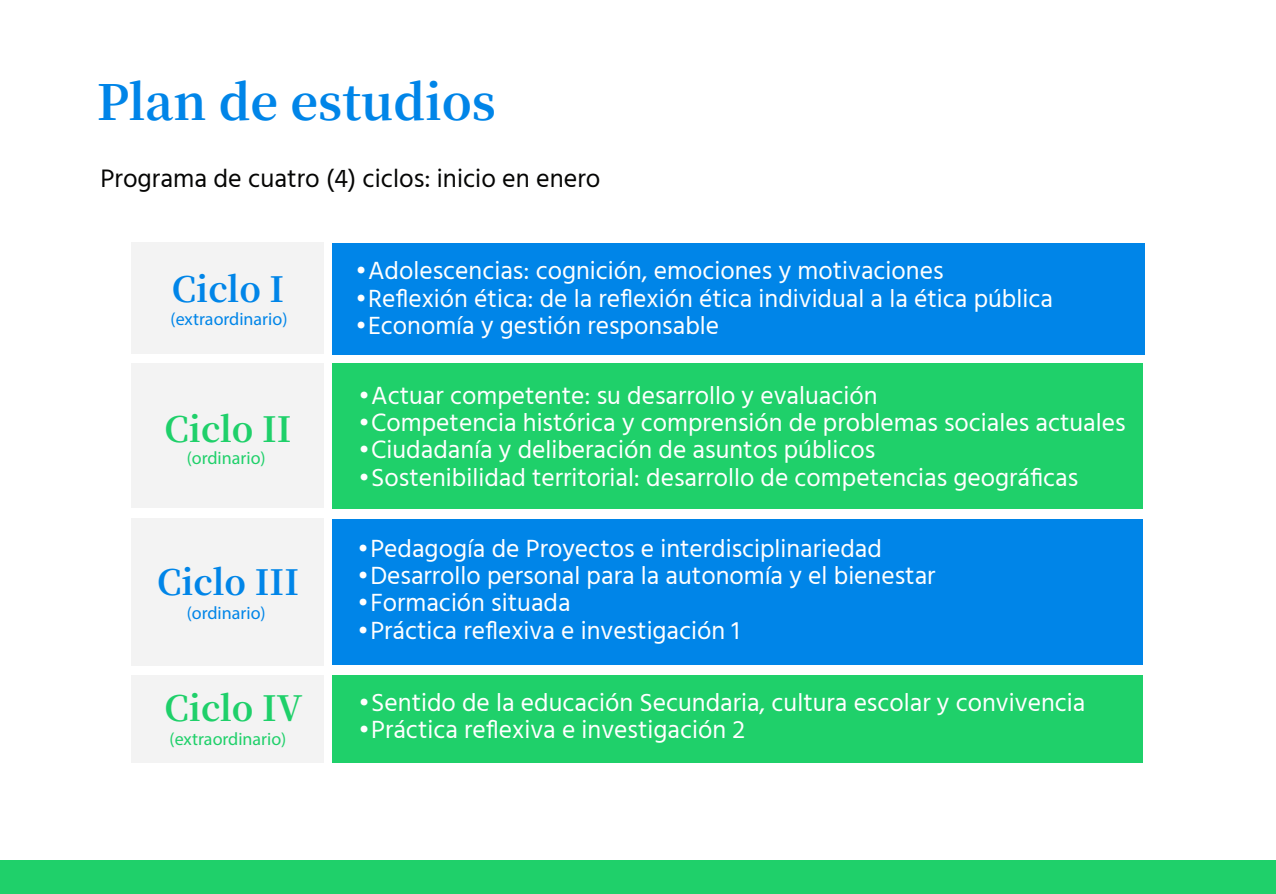
<style>
.page{position:relative;width:1276px;height:894px;background:#fff}
.page>*{position:absolute;margin:0;border:0;box-sizing:border-box;transform-origin:0 0}
.t1{font:700 48.45px "Noto Serif TC";color:#0085e8}
.t2{font:700 34.65px "Noto Serif TC";color:#1fd06a}
.t3{font:700 34.65px "Noto Serif TC";color:#0085e8}
.t4{font:25.95px "Hind";color:#050504}
.t5{font:25.5px "Hind";color:#fff}
.t6{font:18px "Myriad Pro";color:#1fd06a}
.t7{font:18px "Myriad Pro";color:#0085e8}
</style>
<div class="page">
<div style="left:0;top:859px;width:1275px;height:34px;background:#1fd06a"></div>
<div style="left:131px;top:675px;width:193px;height:87px;background:#f3f3f3"></div>
<div style="left:332px;top:243px;width:812px;height:111px;background:#0085e8"></div>
<div style="left:332px;top:363px;width:810px;height:146px;background:#1fd06a"></div>
<div style="left:131px;top:243px;width:193px;height:111px;background:#f3f3f3"></div>
<div style="left:131px;top:363px;width:193px;height:145px;background:#f3f3f3"></div>
<div style="left:131px;top:518px;width:193px;height:147px;background:#f3f3f3"></div>
<div style="left:332px;top:518px;width:810px;height:146px;background:#0085e8"></div>
<div style="left:332px;top:675px;width:810px;height:88px;background:#1fd06a"></div>
<h1 class="t1" style="left:97px;top:75px;width:401px">Plan de estudios</h1>
<p class="t4" style="left:100px;top:161px;width:501px">Programa de cuatro (4) ciclos: inicio en enero</p>
<h2 class="t3" style="left:172px;top:270px;width:114px">Ciclo I</h2>
<p class="t7" style="left:170px;top:308px;width:118px">(extraordinario)</p>
<h2 class="t2" style="left:165px;top:409px;width:128px">Ciclo II</h2>
<p class="t6" style="left:187px;top:446px;width:80px">(ordinario)</p>
<h2 class="t3" style="left:157px;top:562px;width:143px">Ciclo III</h2>
<p class="t7" style="left:187px;top:601px;width:80px">(ordinario)</p>
<h2 class="t2" style="left:165px;top:688px;width:139px">Ciclo IV</h2>
<p class="t6" style="left:169px;top:727px;width:118px">(extraordinario)</p>
<p class="t5" style="left:355px;top:254px;width:589px">•Adolescencias: cognición, emociones y motivaciones</p>
<p class="t5" style="left:355px;top:281px;width:699px">•Reflexión ética: de la reflexión ética individual a la ética pública</p>
<p class="t5" style="left:355px;top:308px;width:365px">•Economía y gestión responsable</p>
<p class="t5" style="left:358px;top:378px;width:520px">•Actuar competente: su desarrollo y evaluación</p>
<p class="t5" style="left:358px;top:405px;width:768px">•Competencia histórica y comprensión de problemas sociales actuales</p>
<p class="t5" style="left:358px;top:432px;width:518px">•Ciudadanía y deliberación de asuntos públicos</p>
<p class="t5" style="left:358px;top:460px;width:721px">•Sostenibilidad territorial: desarrollo de competencias geográficas</p>
<p class="t5" style="left:357px;top:531px;width:526px">•Pedagogía de Proyectos e interdisciplinariedad</p>
<p class="t5" style="left:357px;top:558px;width:579px">•Desarrollo personal para la autonomía y el bienestar</p>
<p class="t5" style="left:357px;top:585px;width:214px">•Formación situada</p>
<p class="t5" style="left:357px;top:612px;width:383px">•Práctica reflexiva e investigación 1</p>
<p class="t5" style="left:358px;top:685px;width:728px">•Sentido de la educación Secundaria, cultura escolar y convivencia</p>
<p class="t5" style="left:358px;top:712px;width:388px">•Práctica reflexiva e investigación 2</p>
</div>
